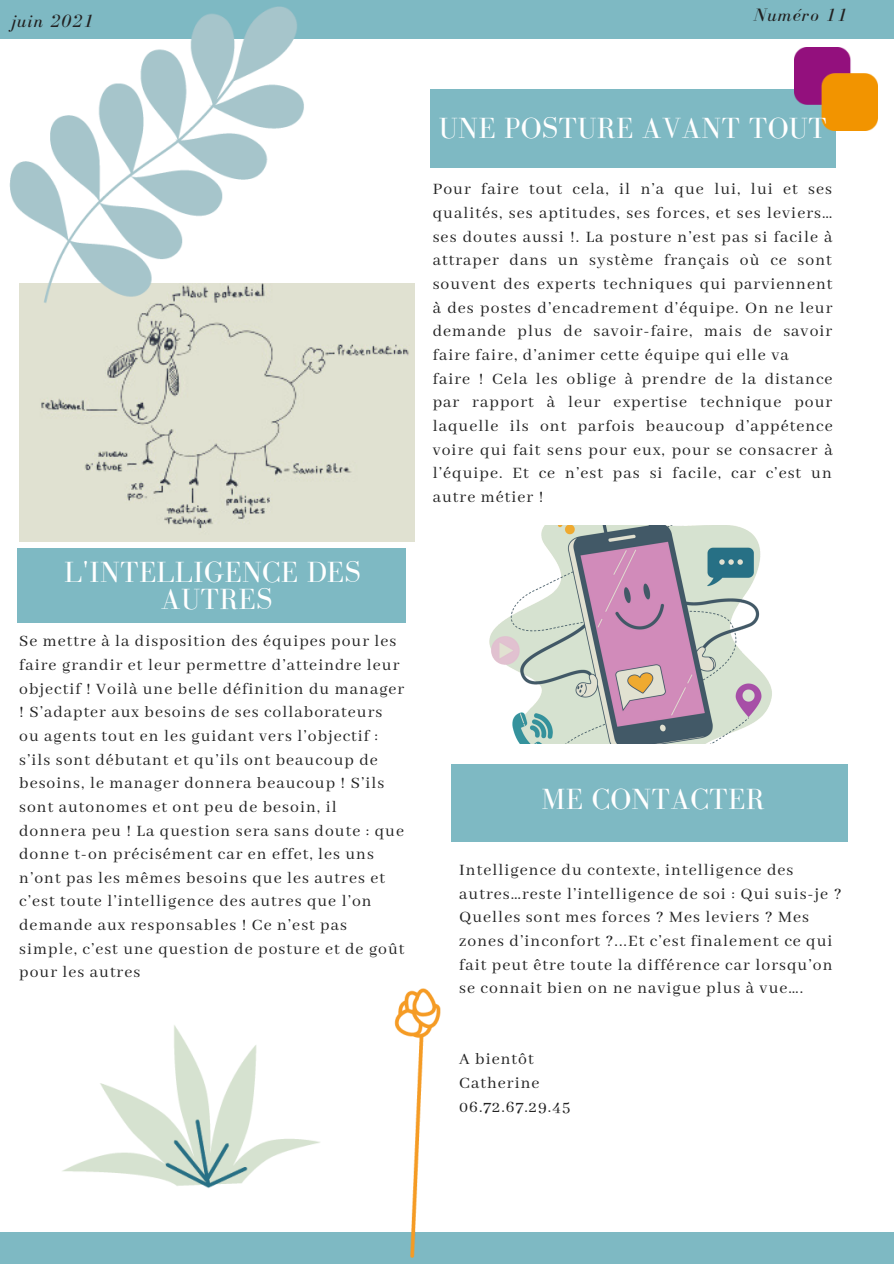
<style>
.page{position:relative;width:894px;height:1264px;background:#fff}
.page>*{position:absolute;margin:0;border:0;box-sizing:border-box;transform-origin:0 0}
.t1{font:30px "Bodoni FLF";letter-spacing:.01em;color:#fff}
.t2{font:italic 18.45px "Bodoni FLF";letter-spacing:.06em;color:#222}
.t3{font:17.55px/23.7px "Abhaya Libre";letter-spacing:.06em;color:#222;text-align:justify}
</style>
<div class="page">
<div style="left:0;top:1231px;width:893px;height:32px;background:#7eb9c3"></div>
<div style="left:0;top:0;width:893px;height:38px;background:#7eb9c3"></div>
<img style="left:19px;top:283px;width:395px;height:258px">
<img style="left:489px;top:525px;width:283px;height:218px">
<img style="left:62px;top:1025px;width:258px;height:163px">
<div style="left:430px;top:89px;width:405px;height:78px;background:#7eb9c3"></div>
<div style="left:18px;top:548px;width:388px;height:74px;background:#7eb9c3"></div>
<div style="left:450px;top:765px;width:397px;height:76px;background:#7eb9c3"></div>
<img style="left:0;top:6px;width:355px;height:322px">
<img style="left:794px;top:48px;width:83px;height:83px">
<img style="left:355px;top:988px;width:117px;height:270px">
<p class="t2" style="left:11px;top:11px;width:83px">juin 2021</p>
<p class="t2" style="left:753px;top:5px;width:94px">Numéro 11</p>
<p class="t1" style="left:438px;top:112px;width:389px">UNE POSTURE AVANT TOUT</p>
<p class="t1" style="left:64px;top:556px;width:298px">L'INTELLIGENCE DES</p>
<p class="t1" style="left:161px;top:583px;width:113px">AUTRES</p>
<p class="t3" style="left:19px;top:630px;width:387px;text-align:left">Se mettre à la disposition des équipes pour les faire grandir et leur permettre d’atteindre leur objectif ! Voilà une belle définition du manager ! S’adapter aux besoins de ses collaborateurs ou agents tout en les guidant vers l’objectif : s’ils sont débutant et qu’ils ont beaucoup de besoins, le manager donnera beaucoup ! S’ils sont autonomes et ont peu de besoin, il donnera peu ! La question sera sans doute : que donne t-on précisément car en effet, les uns n’ont pas les mêmes besoins que les autres et c’est toute l’intelligence des autres que l’on demande aux responsables ! Ce n’est pas simple, c’est une question de posture et de goût pour les autres</p>
<p class="t3" style="left:432px;top:178px;width:401px">Pour faire tout cela, il n’a que lui, lui et ses qualités, ses aptitudes, ses forces, et ses leviers… ses doutes aussi !. La posture n’est pas si facile à attraper dans un système français où ce sont souvent des experts techniques qui parviennent à des postes d’encadrement d’équipe. On ne leur demande plus de savoir-faire, mais de savoir faire faire, d’animer cette équipe qui elle va</p>
<p class="t3" style="left:432px;top:367px;width:401px">faire ! Cela les oblige à prendre de la distance par rapport à leur expertise technique pour laquelle ils ont parfois beaucoup d’appétence voire qui fait sens pour eux, pour se consacrer à l’équipe. Et ce n’est pas si facile, car c’est un autre métier !</p>
<p class="t1" style="left:541px;top:782px;width:224px">ME CONTACTER</p>
<p class="t3" style="left:459px;top:858px;width:384px;text-align:left">Intelligence du contexte, intelligence des autres…reste l’intelligence de soi : Qui suis-je ?<br>Quelles sont mes forces ? Mes leviers ? Mes zones d’inconfort ?...Et c’est finalement ce qui fait peut être toute la différence car lorsqu’on se connait bien on ne navigue plus à vue….</p>
<p class="t3" style="left:459px;top:1048px;width:76px">A bientôt</p>
<p class="t3" style="left:459px;top:1071px;width:82px">Catherine</p>
<p class="t3" style="left:459px;top:1095px;width:112px">06.72.67.29.45</p>
</div>
